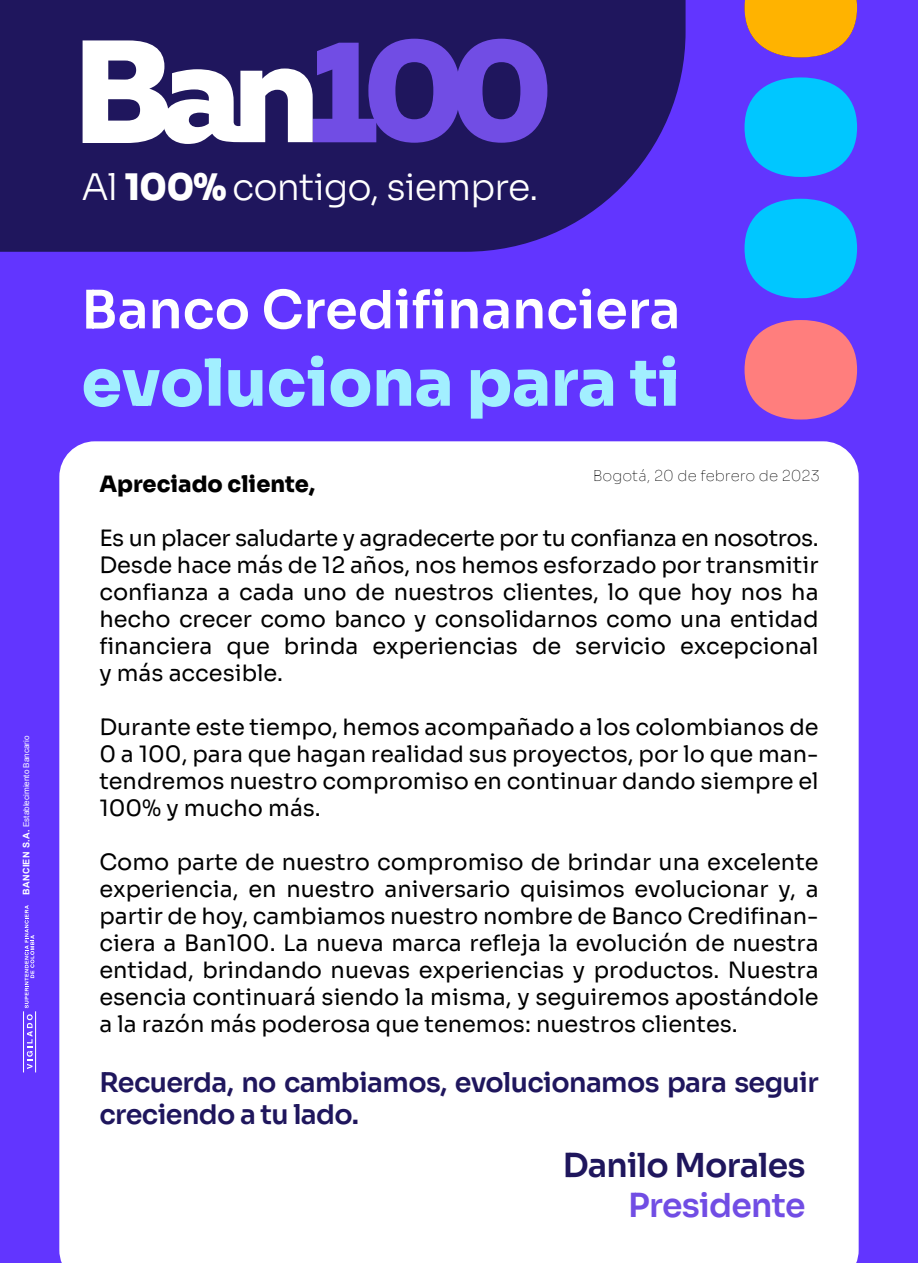
<style>
.page{position:relative;width:918px;height:1263px;background:#6235ff}
.page>*{position:absolute;margin:0;border:0;box-sizing:border-box;transform-origin:0 0}
.t1{font:800 64.5px "Sora";color:#a2efff}
.t2{font:600 52.5px "Sora";color:#fff}
.t3{font:300 36.6px "Sora";letter-spacing:-.025em;color:#fff}
.t4{font:600 33px "Sora";letter-spacing:-.025em;color:#1f165d}
.t5{font:600 33px "Sora";letter-spacing:-.025em;color:#714de4}
.t6{font:600 27px/32.4px "Sora";letter-spacing:-.025em;color:#1f165d}
.t7{font:22.5px/27px "Sora";color:#000;text-align:justify}
.t8{font:800 22.5px "Sora";color:#000}
.t9{font:100 15px "Sora";color:#000}
.t10{font:8.1px "Arial";color:#fff}
.s1{font-weight:700;font-size:9.15px}
.s2{font-weight:800}
</style>
<div class="page">
<svg style="left:0;top:0;width:686px;height:252px;background:#24186a"></svg>
<svg style="left:83px;top:39px;width:464px;height:105px;background:#7d6eb9"></svg>
<div style="left:745px;top:77px;width:112px;height:100px;background:#00c7ff;border-radius:50%"></div>
<svg style="left:745px;top:0;width:112px;height:57px;background:#e79f25"></svg>
<div style="left:745px;top:199px;width:112px;height:99px;background:#00c7ff;border-radius:50%"></div>
<div style="left:745px;top:320px;width:112px;height:99px;background:#ff7e7d;border-radius:50%"></div>
<div style="left:59px;top:441px;width:800px;height:822px;background:#fff"></div>
<svg style="left:27px;top:1014px;width:6px;height:55px"></svg>
<hr style="left:23px;top:1011px;width:1px;height:61px;background:#fff">
<hr style="left:35px;top:1011px;width:1px;height:61px;background:#fff">
<svg style="left:25px;top:905px;width:9px;height:103px"></svg>
<p class="t10" style="left:21px;top:895px;width:160px;rotate:-90deg"><span class="s1">BANCIEN S.A.</span> Establecimiento Bancario</p>
<h3 class="t3" style="left:82px;top:156px;width:459px">Al <span class="s2">100%</span> contigo, siempre.</h3>
<h2 class="t2" style="left:82px;top:266px;width:600px">Banco Credifinanciera</h2>
<h1 class="t1" style="left:82px;top:330px;width:600px">evoluciona para ti</h1>
<p class="t9" style="left:593px;top:463px;width:228px">Bogotá, 20 de febrero de 2023</p>
<p class="t8" style="left:99px;top:466px;width:217px">Apreciado cliente,</p>
<p class="t7" style="left:99px;top:523px;width:721px">Es un placer saludarte y agradecerte por tu confianza en nosotros.<br>Desde hace más de 12 años, nos hemos esforzado por transmitir confianza a cada uno de nuestros clientes, lo que hoy nos ha hecho crecer como banco y consolidarnos como una entidad financiera que brinda experiencias de servicio excepcional y más accesible.</p>
<p class="t7" style="left:99px;top:712px;width:721px">Durante este tiempo, hemos acompañado a los colombianos de 0 a 100, para que hagan realidad sus proyectos, por lo que man&shy;tendremos nuestro compromiso en continuar dando siempre el 100% y mucho más.</p>
<p class="t7" style="left:99px;top:847px;width:721px">Como parte de nuestro compromiso de brindar una excelente experiencia, en nuestro aniversario quisimos evolucionar y, a partir de hoy, cambiamos nuestro nombre de Banco Credifinan&shy;ciera a Ban100. La nueva marca refleja la evolución de nuestra entidad, brindando nuevas experiencias y productos. Nuestra esencia continuará siendo la misma, y seguiremos apostándole a la razón más poderosa que tenemos: nuestros clientes.</p>
<p class="t6" style="left:99px;top:1063px;width:721px">Recuerda, no cambiamos, evolucionamos para seguir creciendo a tu lado.</p>
<h3 class="t4" style="left:563px;top:1138px;width:244px">Danilo Morales</h3>
<h3 class="t5" style="left:628px;top:1178px;width:179px">Presidente</h3>
</div>
